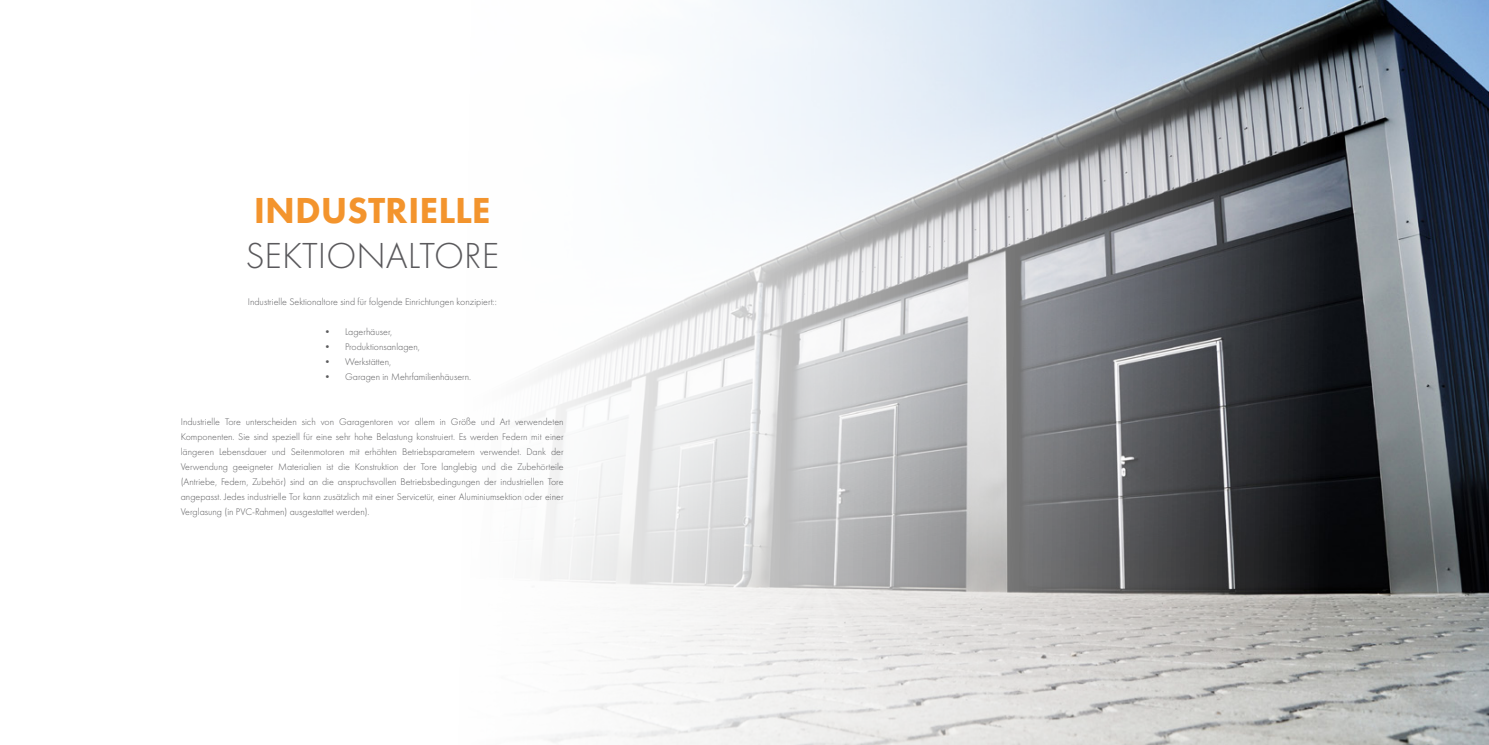
<style>
.page{position:relative;width:1489px;height:745px;background:#fff}
.page>*{position:absolute;margin:0;border:0;box-sizing:border-box;transform-origin:0 0}
.t1{font:300 37.5px "Futura PT";color:#5a595c}
.t2{font:800 37.5px "Futura PT";color:#f3942d}
.t3{font:300 10px/15px "Futura PT";color:#5b5b5d;text-align:justify}
</style>
<div class="page">
<img style="left:538px;top:0;width:950px;height:744px">
<h1 class="t2" style="left:254px;top:187px;width:239px">INDUSTRIELLE</h1>
<h1 class="t1" style="left:245px;top:234px;width:255px">SEKTIONALTORE</h1>
<p class="t3" style="left:248px;top:294px;width:250px">Industrielle Sektionaltore sind für folgende Einrichtungen konzipiert::</p>
<p class="t3" style="left:322px;top:324px;width:71px">• Lagerhäuser,</p>
<p class="t3" style="left:322px;top:339px;width:99px">• Produktionsanlagen,</p>
<p class="t3" style="left:322px;top:354px;width:70px">• Werkstätten,</p>
<p class="t3" style="left:322px;top:369px;width:150px">• Garagen in Mehrfamilienhäusern.</p>
<p class="t3" style="left:181px;top:414px;width:384px">Industrielle Tore unterscheiden sich von Garagentoren vor allem in Größe und Art verwendeten Komponenten. Sie sind speziell für eine sehr hohe Belastung konstruiert. Es werden Federn mit einer längeren Lebensdauer und Seitenmotoren mit erhöhten Betriebsparametern verwendet. Dank der Verwendung geeigneter Materialien ist die Konstruktion der Tore langlebig und die Zubehörteile (Antriebe, Federn, Zubehör) sind an die anspruchsvollen Betriebsbedingungen der industriellen Tore angepasst. Jedes industrielle Tor kann zusätzlich mit einer Servicetür, einer Aluminiumsektion oder einer Verglasung (in PVC-Rahmen) ausgestattet werden).</p>
</div>
